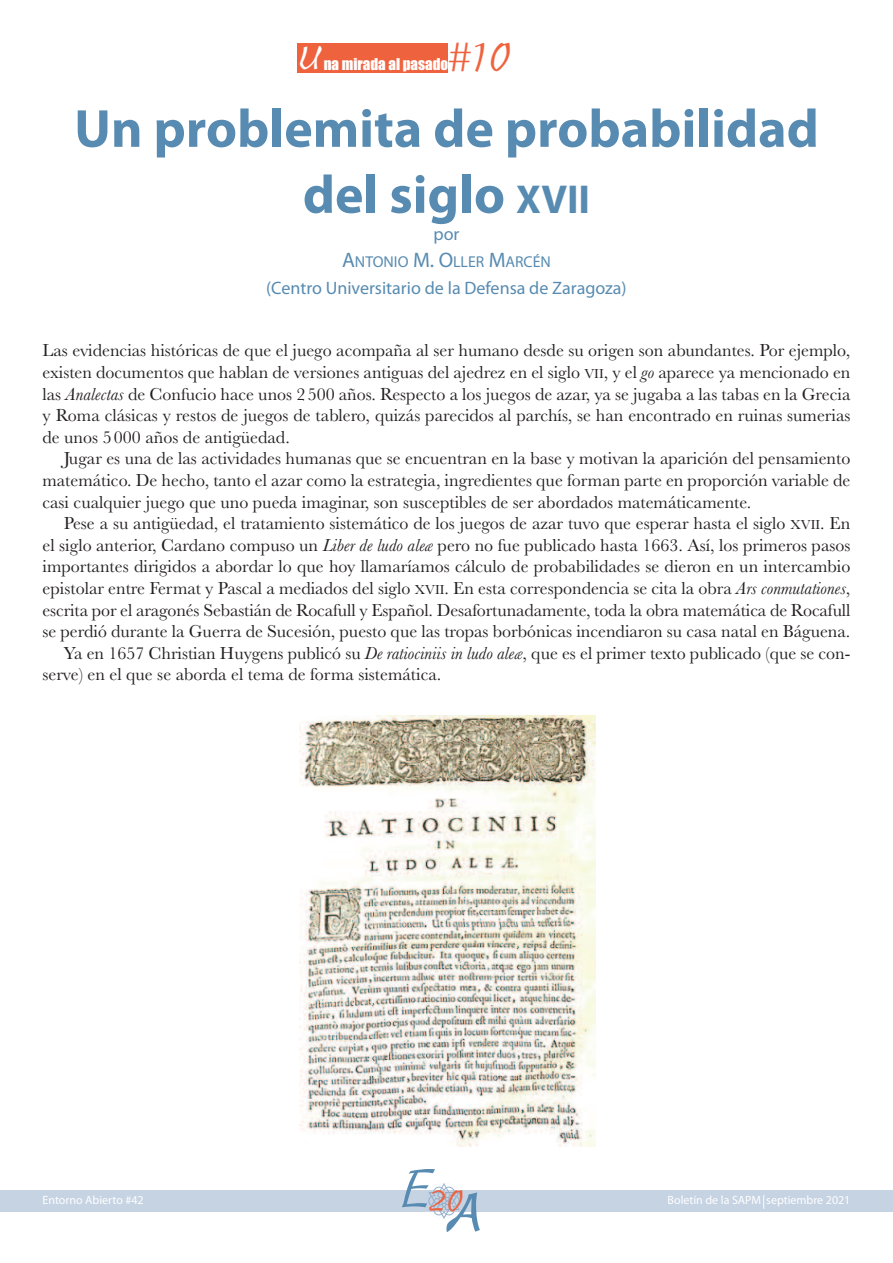
<style>
.page{position:relative;width:893px;height:1263px;background:#fff}
.page>*{position:absolute;margin:0;border:0;box-sizing:border-box;transform-origin:0 0}
.t1{font:64.8px "ST Libian SC Regular";color:#578bb1}
.t2{font:700 54px/66px "Myriad Pro";color:#578bb1;text-align:center}
.t3{font:48.15px "ST Libian SC Regular";color:#ef623e}
.t4{font:39.45px "ST Libian SC Regular";color:#fff}
.t5{font:36px "ST Libian SC Regular";color:#ef623e}
.t6{font:18px/21.6px "Baskerville";color:#231f20;text-align:justify}
.t7{font:18px "Myriad Pro";color:#578bb1}
.t8{font:15.75px "Myriad Pro";color:#578bb1}
.t9{font:15px "Impact";color:#fff}
.t10{font:12px "Myriad Pro";color:#fff}
.s1{font-size:40.5px}
.s2{font-size:21px}
.s3{font-size:13.5px}
.s4{font-style:italic}
.s5{font-size:64.95px}
</style>
<div class="page">
<div style="left:0;top:1191px;width:893px;height:21px;background:#c6d3e3"></div>
<img style="left:427px;top:1184px;width:34px;height:34px">
<svg style="left:763px;top:1195px;width:1px;height:14px"></svg>
<div style="left:297px;top:43px;width:151px;height:30px;background:#ef623e"></div>
<img style="left:299px;top:715px;width:297px;height:431px">
<h3 class="t3" style="left:448px;top:21px;width:66px">#10</h3>
<h3 class="t4" style="left:298px;top:28px;width:27px">U</h3>
<p class="t9" style="left:324px;top:56px;width:126px">na mirada al pasado</p>
<h2 class="t2" style="left:74px;top:100px;width:746px">Un problemita de probabilidad del siglo <span class="s1">XVII</span></h2>
<p class="t7" style="left:433px;top:227px;width:28px">por</p>
<p class="t8" style="left:342px;top:256px;width:210px"><span class="s2">A</span>NTONIO <span class="s2">M. O</span>LLER <span class="s2">M</span>ARCÉN</p>
<p class="t7" style="left:266px;top:281px;width:362px">(Centro Universitario de la Defensa de Zaragoza)</p>
<p class="t6" style="left:43px;top:339px;width:809px">Las evidencias históricas de que el juego acompaña al ser humano desde su origen son abundantes. Por ejemplo, existen documentos que hablan de versiones antiguas del ajedrez en el siglo <span class="s3">VII</span>, y el <span class="s4">go</span> aparece ya mencionado en las <span class="s4">Analectas</span> de Confucio hace unos 2 500 años. Respecto a los juegos de azar, ya se jugaba a las tabas en la Grecia y Roma clásicas y restos de juegos de tablero, quizás parecidos al parchís, se han encontrado en ruinas sumerias de unos 5 000 años de antigüedad.</p>
<p class="t6" style="left:43px;top:447px;width:809px;text-indent:21px">Jugar es una de las actividades humanas que se encuentran en la base y motivan la aparición del pensamiento matemático. De hecho, tanto el azar como la estrategia, ingredientes que forman parte en proporción variable de casi cualquier juego que uno pueda imaginar, son susceptibles de ser abordados matemáticamente.</p>
<p class="t6" style="left:64px;top:512px;width:788px">Pese a su antigüedad, el tratamiento sistemático de los juegos de azar tuvo que esperar hasta el siglo <span class="s3">XVII</span>. En</p>
<p class="t6" style="left:43px;top:534px;width:809px">el siglo anterior, Cardano compuso un <span class="s4">Liber de ludo aleæ</span> pero no fue publicado hasta 1663. Así, los primeros pasos</p>
<p class="t6" style="left:43px;top:555px;width:809px">importantes dirigidos a abordar lo que hoy llamaríamos cálculo de probabilidades se dieron en un intercambio</p>
<p class="t6" style="left:43px;top:577px;width:809px">epistolar entre Fermat y Pascal a mediados del siglo <span class="s3">XVII</span>. En esta correspondencia se cita la obra <span class="s4">Ars conmutationes</span>,</p>
<p class="t6" style="left:43px;top:599px;width:809px">escrita por el aragonés Sebastián de Rocafull y Español. Desafortunadamente, toda la obra matemática de Rocafull</p>
<p class="t6" style="left:43px;top:620px;width:809px">se perdió durante la Guerra de Sucesión, puesto que las tropas borbónicas incendiaron su casa natal en Báguena.</p>
<p class="t6" style="left:64px;top:642px;width:788px">Ya en 1657 Christian Huygens publicó su <span class="s4">De ratiociniis in ludo aleæ</span>, que es el primer texto publicado (que se con-</p>
<p class="t6" style="left:43px;top:663px;width:400px">serve) en el que se aborda el tema de forma sistemática.</p>
<h1 class="t1" style="left:398px;top:1139px;width:88px">E<span class="s5">A</span></h1>
<h3 class="t5" style="left:428px;top:1174px;width:37px">20</h3>
<p class="t10" style="left:43px;top:1196px;width:103px">Entorno Abierto #42</p>
<p class="t10" style="left:668px;top:1196px;width:184px">Boletín de la SAPM septiembre 2021</p>
</div>
